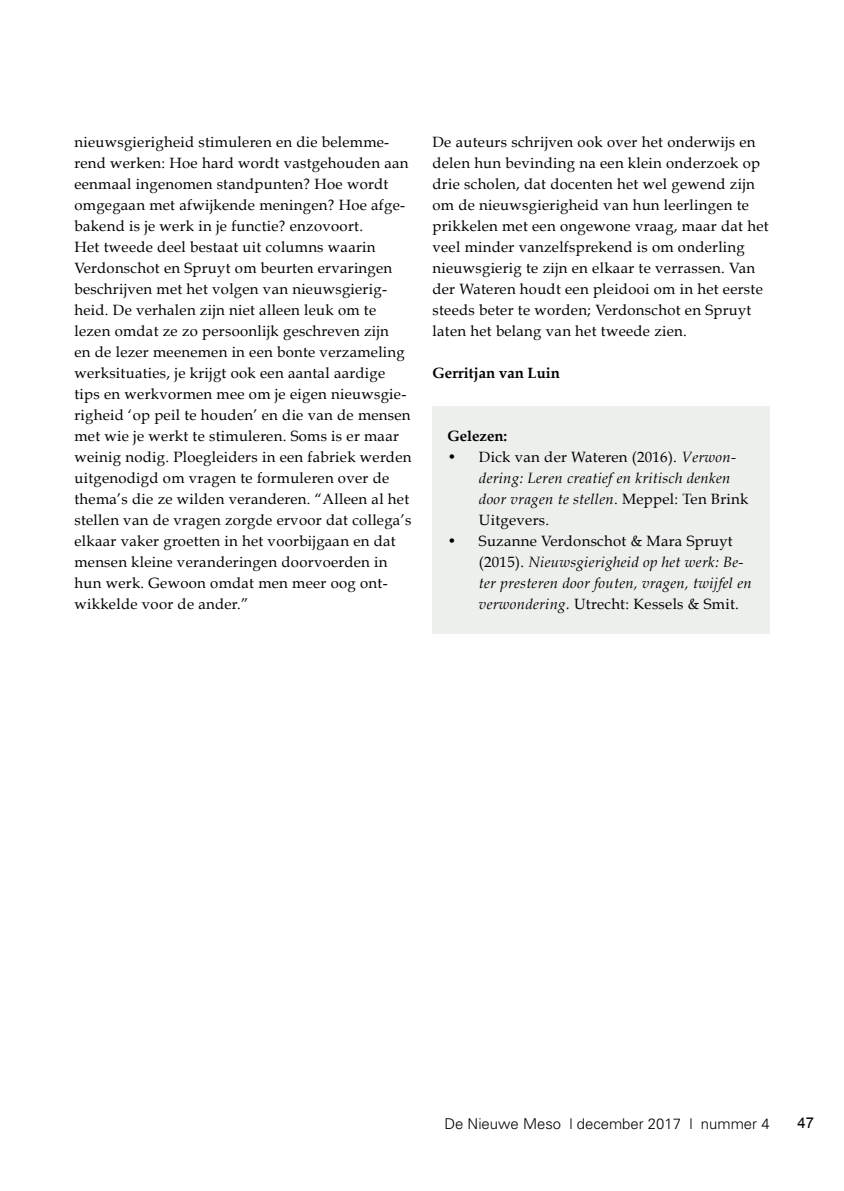
<style>
.page{position:relative;width:844px;height:1191px;background:#fff}
.page>*{position:absolute;margin:0;border:0;box-sizing:border-box;transform-origin:0 0}
.t1{font:14.88px/21px "Book Antiqua";letter-spacing:.02em;color:#000}
.t2{font:italic 14.88px/21px "Book Antiqua";letter-spacing:.02em;color:#000}
.t3{font:300 14.88px "Univers";color:#000}
.t4{font:700 14.88px "Book Antiqua";color:#000}
.t5{font:14.88px "Arial";color:#000}
.s1{font-style:normal}
</style>
<div class="page">
<div style="left:432px;top:407px;width:337px;height:227px;background:#edefed"></div>
<p class="t1" style="left:74px;top:131px;width:338px">nieuwsgierigheid stimuleren en die belemme&shy;rend werken: Hoe hard wordt vastgehouden aan eenmaal ingenomen standpunten? Hoe wordt omgegaan met afwijkende meningen? Hoe afge&shy;bakend is je werk in je functie? enzovoort.<br>Het tweede deel bestaat uit columns waarin Verdonschot en Spruyt om beurten ervaringen beschrijven met het volgen van nieuwsgierig&shy;heid. De verhalen zijn niet alleen leuk om te lezen omdat ze zo persoonlijk geschreven zijn<br>en de lezer meenemen in een bonte verzameling werksituaties, je krijgt ook een aantal aardige tips en werkvormen mee om je eigen nieuwsgie&shy;righeid ‘op peil te houden’ en die van de mensen met wie je werkt te stimuleren. Soms is er maar weinig nodig. Ploegleiders in een fabriek werden uitgenodigd om vragen te formuleren over de thema’s die ze wilden veranderen. “Alleen al het stellen van de vragen zorgde ervoor dat collega’s elkaar vaker groetten in het voorbijgaan en dat mensen kleine veranderingen doorvoerden in hun werk. Gewoon omdat men meer oog ont&shy;wikkelde voor de ander.”</p>
<p class="t1" style="left:432px;top:132px;width:337px">De auteurs schrijven ook over het onderwijs en delen hun bevinding na een klein onderzoek op drie scholen, dat docenten het wel gewend zijn om de nieuwsgierigheid van hun leerlingen te prikkelen met een ongewone vraag, maar dat het veel minder vanzelfsprekend is om onderling nieuwsgierig te zijn en elkaar te verrassen. Van der Wateren houdt een pleidooi om in het eerste steeds beter te worden; Verdonschot en Spruyt laten het belang van het tweede zien.</p>
<p class="t4" style="left:432px;top:364px;width:129px">Gerritjan van Luin</p>
<p class="t4" style="left:447px;top:427px;width:61px">Gelezen:</p>
<p class="t2" style="left:479px;top:447px;width:271px;text-indent:-32px"><span class="s1">• Dick van der Wateren (2016).</span> Verwon&shy;dering: Leren creatief en kritisch denken door vragen te stellen<span class="s1">. Meppel: Ten Brink Uitgevers.</span></p>
<p class="t2" style="left:479px;top:531px;width:274px;text-indent:-32px"><span class="s1">• Suzanne Verdonschot &amp; Mara Spruyt (2015).</span> Nieuwsgierigheid op het werk: Be&shy;ter presteren door fouten, vragen, twijfel en verwondering. <span class="s1">Utrecht: Kessels &amp; Smit.</span></p>
<p class="t3" style="left:444px;top:1114px;width:326px">De Nieuwe Meso | december 2017 | nummer 4</p>
<p class="t5" style="left:797px;top:1113px;width:18px">47</p>
</div>
